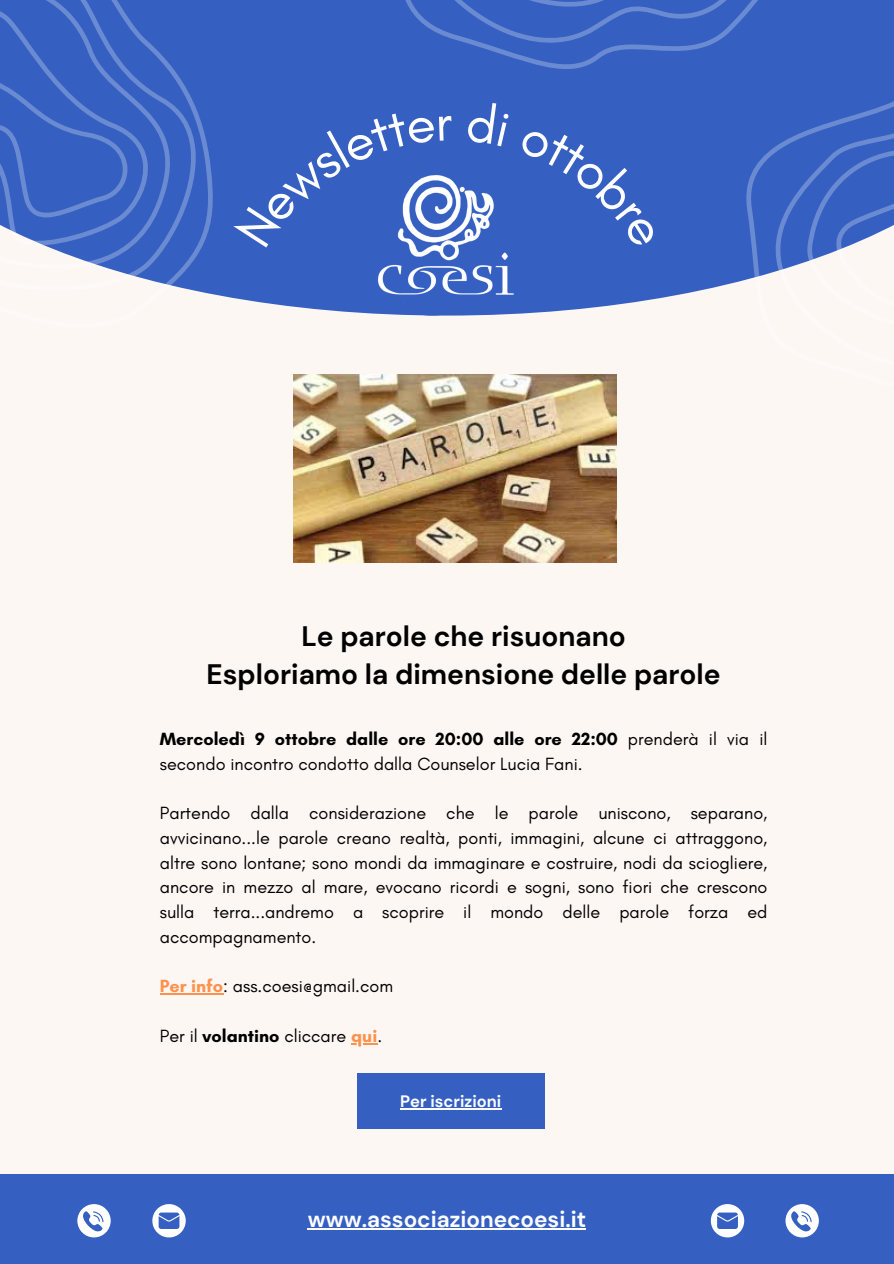
<style>
.page{position:relative;width:894px;height:1264px;background:#fff}
.page>*{position:absolute;margin:0;border:0;box-sizing:border-box;transform-origin:0 0}
.t1{font:700 28.05px/38.2px "DM Sans";color:#000;text-align:center}
.t2{font:700 22.5px "DM Sans";color:#fff}
.t3{font:18px/24.8px "Glacial Indifference";color:#000}
.t4{font:700 16.5px "DM Sans";color:#fff}
.s1{font-weight:700}
.s2{font-weight:700;color:#ff914d}
</style>
<div class="page">
<div style="left:0;top:0;width:893px;height:1263px;background:#fdf7f3"></div>
<div style="left:0;top:0;width:893px;height:315px;background:#3560c2"></div>
<svg style="left:0;top:0;width:213px;height:315px"></svg>
<div style="left:0;top:1174px;width:893px;height:89px;background:#3560c2"></div>
<svg style="left:710px;top:1204px;width:34px;height:33px"></svg>
<svg style="left:785px;top:1204px;width:33px;height:33px"></svg>
<svg style="left:152px;top:1204px;width:34px;height:33px"></svg>
<svg style="left:77px;top:1204px;width:34px;height:33px"></svg>
<img style="left:293px;top:374px;width:323px;height:188px">
<hr style="left:307px;top:1227px;width:279px;height:2px;background:#fff">
<hr style="left:160px;top:993px;width:63px;height:1px;background:#ff914d">
<hr style="left:351px;top:1042px;width:26px;height:2px;background:#ff914d">
<div style="left:357px;top:1073px;width:187px;height:55px;background:#3560c2"></div>
<hr style="left:400px;top:1107px;width:101px;height:2px;background:#fff">
<svg style="left:233px;top:0;width:661px;height:373px"></svg>
<h1 class="t1" style="left:206px;top:617px;width:515px">Le parole che risuonano<br>Esploriamo la dimensione delle parole</h1>
<p class="t3" style="left:160px;top:726px;width:609px"><span class="s1">Mercoledì 9 ottobre dalle ore 20:00 alle ore 22:00</span> prenderà il via il secondo incontro condotto dalla Counselor Lucia Fani.</p>
<p class="t3" style="left:160px;top:800px;width:609px;text-align:justify">Partendo dalla considerazione che le parole uniscono, separano, avvicinano...le parole creano realtà, ponti, immagini, alcune ci attraggono, altre sono lontane; sono mondi da immaginare e costruire, nodi da sciogliere, ancore in mezzo al mare, evocano ricordi e sogni, sono fiori che crescono sulla terra...andremo a scoprire il mondo delle parole forza ed accompagnamento.</p>
<p class="t3" style="left:160px;top:973px;width:235px"><span class="s2">Per info</span>: ass.coesi@gmail.com</p>
<p class="t3" style="left:160px;top:1023px;width:224px">Per il <span class="s1">volantino</span> cliccare <span class="s2">qui</span>.</p>
<p class="t4" style="left:400px;top:1090px;width:102px">Per iscrizioni</p>
<p class="t2" style="left:307px;top:1204px;width:280px">www.associazionecoesi.it</p>
</div>
